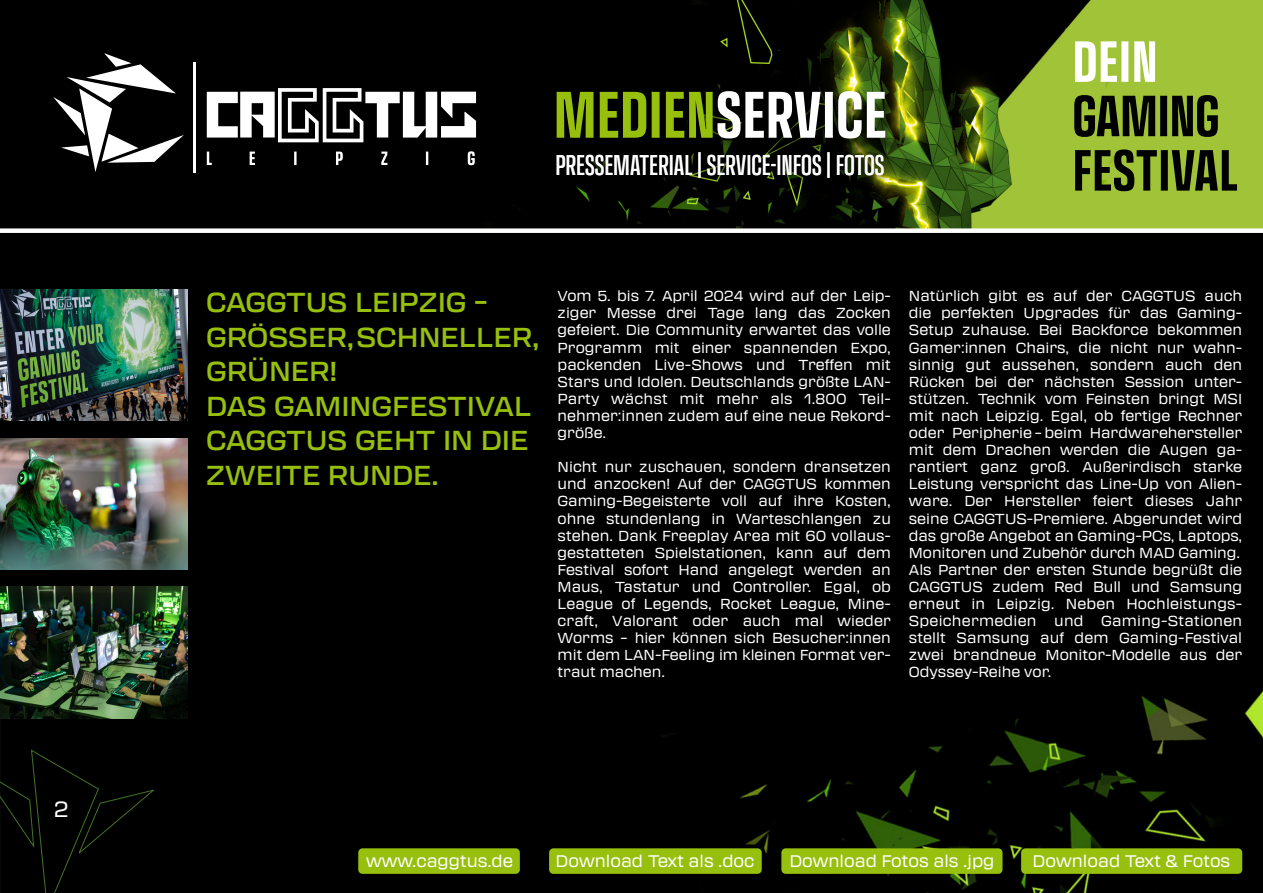
<style>
.page{position:relative;width:1263px;height:893px;background:#fff}
.page>*{position:absolute;margin:0;border:0;box-sizing:border-box;transform-origin:0 0}
.t1{font:700 condensed 64.65px "Transducer";letter-spacing:.01em;color:#fff}
.t2{font:700 condensed 57px/54.4px "Transducer";letter-spacing:.005em;color:#000}
.t3{font:700 condensed 57px "Transducer";color:#fff}
.t4{font:500 condensed 28.05px "Transducer";color:#fff}
.t5{font:500 27px/34.5px "Transducer";color:#97bf0d}
.t6{font:21.6px "Transducer";color:#fff}
.t7{font:16.5px "Transducer";color:#fff}
.t8{font:14.25px/17.1px "Transducer";color:#fff;text-align:justify}
.s1{color:#97bf0d}
</style>
<div class="page">
<div style="left:0;top:740px;width:1263px;height:153px;background:#000"></div>
<div style="left:0;top:233px;width:1263px;height:507px;background:#000"></div>
<img style="left:0;top:0;width:1263px;height:228px">
<div style="left:358px;top:848px;width:162px;height:26px;background:#97bf0d;border-radius:4px"></div>
<div style="left:549px;top:848px;width:213px;height:26px;background:#97bf0d;border-radius:4px"></div>
<div style="left:781px;top:848px;width:221px;height:26px;background:#97bf0d;border-radius:4px"></div>
<div style="left:1021px;top:848px;width:221px;height:26px;background:#97bf0d;border-radius:4px"></div>
<img style="left:0;top:289px;width:187px;height:132px">
<img style="left:0;top:587px;width:187px;height:132px">
<img style="left:0;top:438px;width:187px;height:132px">
<div style="left:0;top:749px;width:156px;height:144px;background:#000"></div>
<svg style="left:53px;top:53px;width:131px;height:119px"></svg>
<hr style="left:193px;top:63px;width:2px;height:110px;background:#fff">
<svg style="left:207px;top:88px;width:269px;height:54px"></svg>
<svg style="left:207px;top:152px;width:5px;height:13px"></svg>
<svg style="left:250px;top:152px;width:5px;height:13px"></svg>
<svg style="left:294px;top:152px;width:3px;height:13px"></svg>
<svg style="left:336px;top:152px;width:7px;height:13px"></svg>
<svg style="left:381px;top:152px;width:6px;height:13px"></svg>
<svg style="left:426px;top:152px;width:2px;height:13px"></svg>
<svg style="left:468px;top:151px;width:7px;height:14px"></svg>
<div style="left:547px;top:143px;width:346px;height:44px;background:#000;opacity:.75"></div>
<div style="left:558px;top:93px;width:344px;height:63px;background:#000;opacity:.66"></div>
<h3 class="t6" style="left:54px;top:794px;width:16px">2</h3>
<h1 class="t1" style="left:554px;top:69px;width:334px"><span class="s1">MEDIEN</span>SERVICE</h1>
<h3 class="t4" style="left:555px;top:145px;width:331px">PRESSEMATERIAL | SERVICE-INFOS | FOTOS</h3>
<h2 class="t3" style="left:1072px;top:22px;width:86px">DEIN</h2>
<h2 class="t2" style="left:1072px;top:86px;width:167px">GAMING<br>FESTIVAL</h2>
<h3 class="t5" style="left:206px;top:284px;width:335px">CAGGTUS LEIPZIG –<br>GRÖSSER, SCHNELLER,<br>GRÜNER!<br>DAS GAMINGFESTIVAL<br>CAGGTUS GEHT IN DIE<br>ZWEITE RUNDE.</h3>
<p class="t8" style="left:558px;top:287px;width:335px">Vom 5. bis 7. April 2024 wird auf der Leip&shy;ziger Messe drei Tage lang das Zocken gefeiert. Die Community erwartet das volle Programm mit einer spannenden Expo, packenden Live-Shows und Treffen mit Stars und Idolen. Deutschlands größte LAN-Party wächst mit mehr als 1.800 Teil&shy;nehmer:innen zudem auf eine neue Rekord&shy;größe.</p>
<p class="t8" style="left:558px;top:458px;width:335px">Nicht nur zuschauen, sondern dransetzen und anzocken! Auf der CAGGTUS kommen Gaming-Begeisterte voll auf ihre Kosten, ohne stundenlang in Warteschlangen zu stehen. Dank Freeplay Area mit 60 vollaus&shy;gestatteten Spielstationen, kann auf dem Festival sofort Hand angelegt werden an Maus, Tastatur und Controller. Egal, ob League of Legends, Rocket League, Mine&shy;craft, Valorant oder auch mal wieder Worms – hier können sich Besucher:innen mit dem LAN-Feeling im kleinen Format ver&shy;traut machen.</p>
<p class="t8" style="left:909px;top:287px;width:335px;text-align:left">Natürlich gibt es auf der CAGGTUS auch die perfekten Upgrades für das Gaming-Setup zuhause. Bei Backforce bekommen Gamer:innen Chairs, die nicht nur wahn&shy;sinnig gut aussehen, sondern auch den Rücken bei der nächsten Session unter&shy;stützen. Technik vom Feinsten bringt MSI mit nach Leipzig. Egal, ob fertige Rechner oder Peripherie – beim Hardwarehersteller mit dem Drachen werden die Augen ga&shy;rantiert ganz groß. Außerirdisch starke Leistung verspricht das Line-Up von Alien&shy;ware. Der Hersteller feiert dieses Jahr seine CAGGTUS-Premiere. Abgerundet wird das große Angebot an Gaming-PCs, Laptops, Monitoren und Zubehör durch MAD Gaming.<br>Als Partner der ersten Stunde begrüßt die CAGGTUS zudem Red Bull und Samsung erneut in Leipzig. Neben Hochleistungs-Speichermedien und Gaming-Stationen stellt Samsung auf dem Gaming-Festival zwei brandneue Monitor-Modelle aus der Odyssey-Reihe vor.</p>
<p class="t7" style="left:366px;top:850px;width:148px">www.caggtus.de</p>
<p class="t7" style="left:556px;top:850px;width:200px">Download Text als .doc</p>
<p class="t7" style="left:789px;top:850px;width:207px">Download Fotos als .jpg</p>
<p class="t7" style="left:1032px;top:850px;width:199px">Download Text &amp; Fotos</p>
</div>
